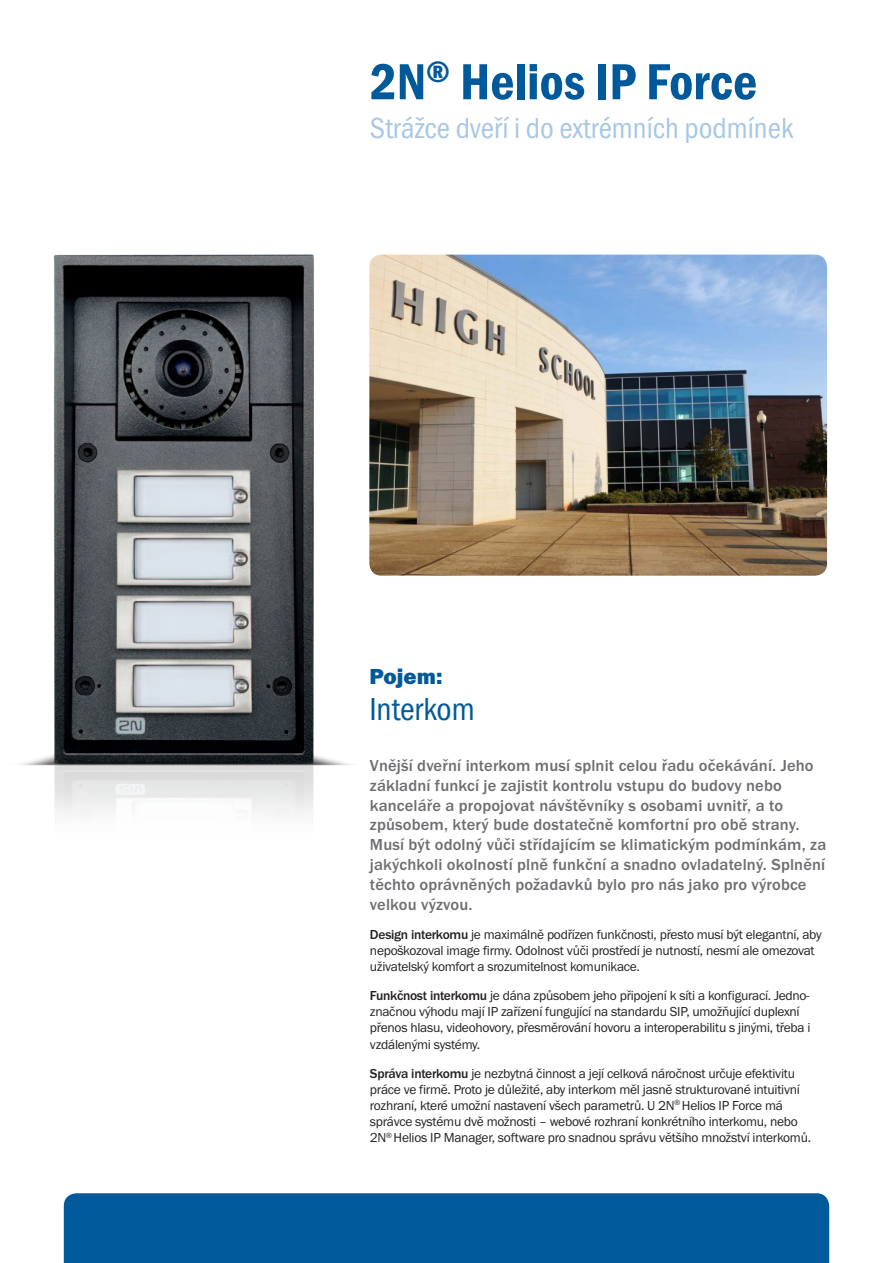
<style>
.page{position:relative;width:893px;height:1263px;background:#fff}
.page>*{position:absolute;margin:0;border:0;box-sizing:border-box;transform-origin:0 0}
.t1{font:600 condensed 52.5px "Franklin Got Itc TEE";color:#00599b}
.t2{font:condensed 33px "Franklin Got Itc TEE";letter-spacing:-.005em;color:#00599b}
.t3{font:condensed 30px "Franklin Got Itc TEE";color:#a7c7e5}
.t4{font:22.5px "Franklin Got Itc TEE Heav";color:#00599b}
.t5{font:500 16.5px/19.8px "Franklin Got Itc TEE";letter-spacing:.01em;color:#6c6d70}
.t6{font:13.5px/16.2px "Franklin Got Itc TEE";letter-spacing:-.02em;color:#231f20}
.s1{font-weight:500}
</style>
<div class="page">
<img style="left:438px;top:255px;width:389px;height:321px">
<img style="left:20px;top:254px;width:418px;height:561px">
<div style="left:64px;top:1193px;width:765px;height:70px;background:#00599b"></div>
<p class="t1" style="left:370px;top:52px;width:389px">2N<sup>®</sup> Helios IP Force</p>
<p class="t3" style="left:370px;top:111px;width:425px">Strážce dveří i do extrémních podmínek</p>
<p class="t4" style="left:369px;top:664px;width:75px">Pojem:</p>
<p class="t2" style="left:369px;top:691px;width:107px">Interkom</p>
<p class="t5" style="left:370px;top:756px;width:458px">Vnější dveřní interkom musí splnit celou řadu očekávání. Jeho základní funkcí je zajistit kontrolu vstupu do budovy nebo kanceláře a propojovat návštěvníky s osobami uvnitř, a to způsobem, který bude dostatečně komfortní pro obě strany.<br>Musí být odolný vůči střídajícím se klimatickým podmínkám, za jakýchkoli okolností plně funkční a snadno ovladatelný. Splnění těchto oprávněných požadavků bylo pro nás jako pro výrobce velkou výzvou.</p>
<p class="t6" style="left:370px;top:926px;width:453px"><span class="s1">Design interkomu</span> je maximálně podřízen funkčnosti, přesto musí být elegantní, aby nepoškozoval image firmy. Odolnost vůči prostředí je nutností, nesmí ale omezovat uživatelský komfort a srozumitelnost komunikace.</p>
<p class="t6" style="left:370px;top:987px;width:442px"><span class="s1">Funkčnost interkomu</span> je dána způsobem jeho připojení k síti a konfigurací. Jedno&shy;značnou výhodu mají IP zařízení fungující na standardu SIP, umožňující duplexní přenos hlasu, videohovory, přesměrování hovoru a interoperabilitu s jinými, třeba i vzdálenými systémy.</p>
<p class="t6" style="left:370px;top:1065px;width:443px"><span class="s1">Správa interkomu</span> je nezbytná činnost a její celková náročnost určuje efektivitu práce ve firmě. Proto je důležité, aby interkom měl jasně strukturované intuitivní rozhraní, které umožní nastavení všech parametrů. U 2N<sup>®</sup> Helios IP Force má správce systému dvě možnosti – webové rozhraní konkrétního interkomu, nebo 2N<sup>®</sup> Helios IP Manager, software pro snadnou správu většího množství interkomů.</p>
</div>
